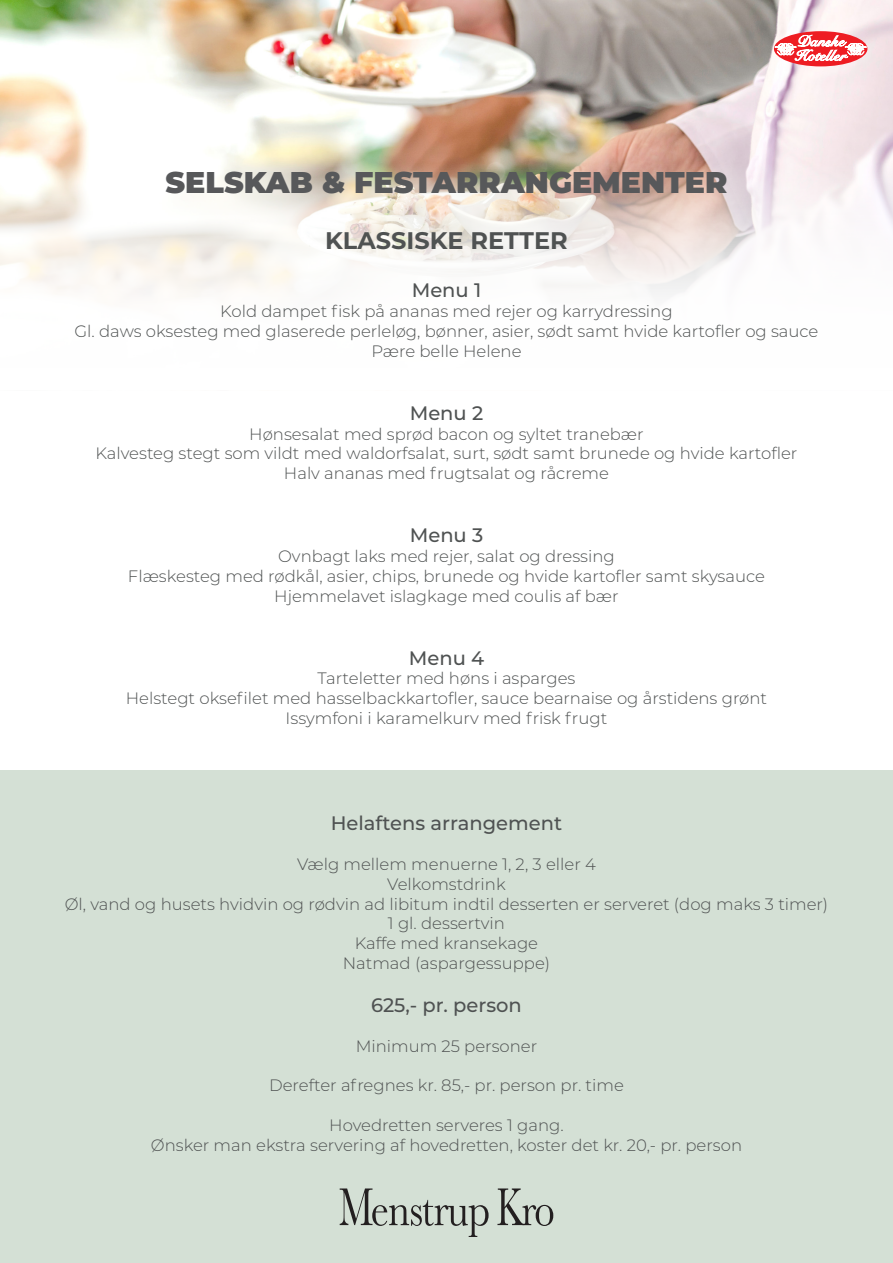
<style>
.page{position:relative;width:893px;height:1263px;background:#fff}
.page>*{position:absolute;margin:0;border:0;box-sizing:border-box;transform-origin:0 0}
.t1{font:900 30px "Montserrat";color:#57585a}
.t2{font:700 24px "Montserrat";color:#4f5252}
.t3{font:500 19.5px "Montserrat";color:#4f5252}
.t4{font:300 16.5px "Montserrat";color:#4f5252}
</style>
<div class="page">
<div style="left:0;top:770px;width:893px;height:493px;background:#d4e0d5"></div>
<img style="left:0;top:0;width:893px;height:164px">
<div style="left:774px;top:31px;width:93px;height:35px;background:#ee1d23;border-radius:50%"></div>
<svg style="left:775px;top:35px;width:91px;height:26px"></svg>
<svg style="left:340px;top:1188px;width:149px;height:49px"></svg>
<svg style="left:497px;top:1188px;width:56px;height:38px"></svg>
<svg style="left:0;top:164px;width:893px;height:131px"></svg>
<p class="t1" style="left:166px;top:160px;width:563px">SELSKAB &amp; FESTARRANGEMENTER</p>
<p class="t2" style="left:325px;top:223px;width:244px">KLASSISKE RETTER</p>
<p class="t3" style="left:412px;top:277px;width:71px">Menu 1</p>
<p class="t4" style="left:220px;top:300px;width:454px">Kold dampet fisk på ananas med rejer og karrydressing</p>
<p class="t4" style="left:75px;top:320px;width:745px">Gl. daws oksesteg med glaserede perleløg, bønner, asier, sødt samt hvide kartofler og sauce</p>
<p class="t4" style="left:371px;top:340px;width:152px">Pære belle Helene</p>
<p class="t3" style="left:410px;top:399px;width:75px">Menu 2</p>
<p class="t4" style="left:249px;top:423px;width:396px">Hønsesalat med sprød bacon og syltet tranebær</p>
<p class="t4" style="left:96px;top:442px;width:703px">Kalvesteg stegt som vildt med waldorfsalat, surt, sødt samt brunede og hvide kartofler</p>
<p class="t4" style="left:284px;top:462px;width:327px">Halv ananas med frugtsalat og råcreme</p>
<p class="t3" style="left:410px;top:522px;width:75px">Menu 3</p>
<p class="t4" style="left:278px;top:545px;width:338px">Ovnbagt laks med rejer, salat og dressing</p>
<p class="t4" style="left:128px;top:565px;width:639px">Flæskesteg med rødkål, asier, chips, brunede og hvide kartofler samt skysauce</p>
<p class="t4" style="left:274px;top:585px;width:346px">Hjemmelavet islagkage med coulis af bær</p>
<p class="t3" style="left:409px;top:644px;width:77px">Menu 4</p>
<p class="t4" style="left:317px;top:667px;width:260px">Tarteletter med høns i asparges</p>
<p class="t4" style="left:126px;top:687px;width:643px">Helstegt oksefilet med hasselbackkartofler, sauce bearnaise og årstidens grønt</p>
<p class="t4" style="left:286px;top:707px;width:323px">Issymfoni i karamelkurv med frisk frugt</p>
<p class="t3" style="left:331px;top:810px;width:233px">Helaftens arrangement</p>
<p class="t4" style="left:297px;top:853px;width:300px">Vælg mellem menuerne 1, 2, 3 eller 4</p>
<p class="t4" style="left:387px;top:873px;width:120px">Velkomstdrink</p>
<p class="t4" style="left:65px;top:892px;width:765px">Øl, vand og husets hvidvin og rødvin ad libitum indtil desserten er serveret (dog maks 3 timer)</p>
<p class="t4" style="left:388px;top:912px;width:119px">1 gl. dessertvin</p>
<p class="t4" style="left:355px;top:932px;width:185px">Kaffe med kransekage</p>
<p class="t4" style="left:343px;top:952px;width:209px">Natmad (aspargessuppe)</p>
<p class="t3" style="left:371px;top:991px;width:152px">625,- pr. person</p>
<p class="t4" style="left:356px;top:1035px;width:183px">Minimum 25 personer</p>
<p class="t4" style="left:269px;top:1074px;width:356px">Derefter afregnes kr. 85,- pr. person pr. time</p>
<p class="t4" style="left:329px;top:1114px;width:236px">Hovedretten serveres 1 gang.</p>
<p class="t4" style="left:151px;top:1134px;width:593px">Ønsker man ekstra servering af hovedretten, koster det kr. 20,- pr. person</p>
</div>
